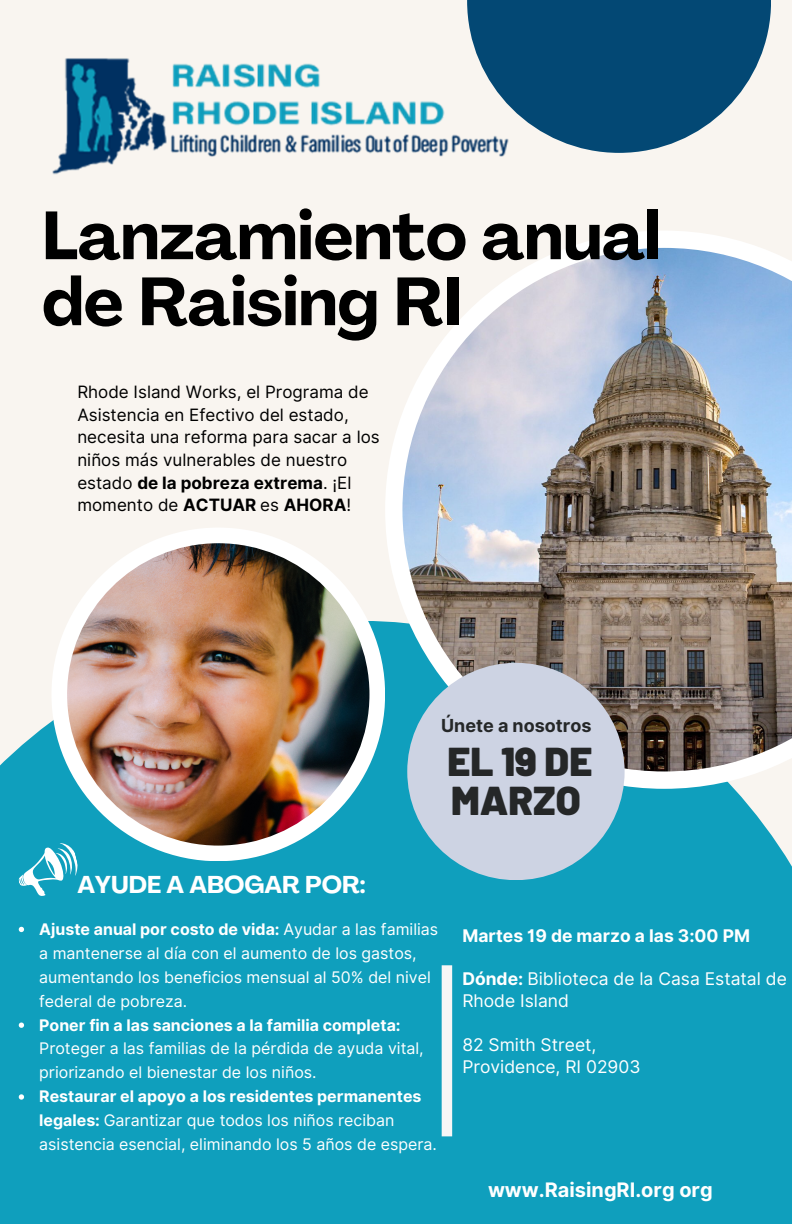
<style>
.page{position:relative;width:792px;height:1224px;background:#f9f5f0}
.page>*{position:absolute;margin:0;border:0;box-sizing:border-box;transform-origin:0 0}
.t1{font:700 67px/66px "Agrandir";color:#000}
.t2{font:900 40.2px/40px "Barlow";color:#252728}
.t3{font:700 24px "Agrandir";color:#fff}
.t4{font:700 20px "Inter";color:#fff}
.t5{font:700 18px "Inter";color:#252728}
.t6{font:17.4px/21.8px "Inter";color:#fff}
.t7{font:700 17.4px "Inter";color:#fff}
.t8{font:17px/22.6px "Inter";color:#000}
.t9{font:16px/24px "Inter";color:#fff}
.s1{font-weight:700}
</style>
<div class="page">
<div style="left:0;top:621px;width:792px;height:603px;background:#0f9fbd"></div>
<svg style="left:385px;top:231px;width:407px;height:558px"></svg>
<div style="left:51px;top:528px;width:334px;height:333px;background:#fff;border-radius:50%"></div>
<img style="left:402px;top:248px;width:390px;height:523px">
<img style="left:67px;top:543px;width:302px;height:303px;border-radius:50%">
<svg style="left:467px;top:0;width:304px;height:153px;fill:#034874"></svg>
<div style="left:407px;top:663px;width:218px;height:217px;background:#cdd3e3;border-radius:50%"></div>
<img style="left:52px;top:47px;width:458px;height:128px">
<svg style="left:19px;top:927px;width:5px;height:5px"></svg>
<svg style="left:19px;top:1023px;width:5px;height:5px"></svg>
<svg style="left:19px;top:1094px;width:5px;height:6px"></svg>
<div style="left:442px;top:965px;width:10px;height:171px;background:#f6f6f6"></div>
<svg style="left:18px;top:843px;width:60px;height:53px"></svg>
<h2 class="t1" style="left:42px;top:209px;width:620px">Lanzamiento anual de Raising RI</h2>
<p class="t8" style="left:77px;top:381px;width:304px">Rhode Island Works, el Programa de Asistencia en Efectivo del estado, necesita una reforma para sacar a los niños más vulnerables de nuestro estado <span class="s1">de la pobreza extrema</span>. ¡El momento de <span class="s1">ACTUAR</span> es <span class="s1">AHORA</span>!</p>
<p class="t3" style="left:77px;top:875px;width:290px">AYUDE A ABOGAR POR:</p>
<p class="t5" style="left:441px;top:715px;width:152px">Únete a nosotros</p>
<p class="t2" style="left:447px;top:739px;width:146px">EL 19 DE<br>MARZO</p>
<h5 class="t9" style="left:39px;top:917px;width:401px"><span class="s1">Ajuste anual por costo de vida:</span> Ayudar a las familias a mantenerse al día con el aumento de los gastos, aumentando los beneficios mensual al 50% del nivel federal de pobreza.</h5>
<h6 class="t9" style="left:39px;top:1013px;width:386px"><span class="s1">Poner fin a las sanciones a la familia completa:<br></span>Proteger a las familias de la pérdida de ayuda vital, priorizando el bienestar de los niños.</h6>
<p class="t9" style="left:39px;top:1084px;width:399px"><span class="s1">Restaurar el apoyo a los residentes permanentes legales:</span> Garantizar que todos los niños reciban asistencia esencial, eliminando los 5 años de espera.</p>
<h5 class="t7" style="left:462px;top:925px;width:289px">Martes 19 de marzo a las 3:00 PM</h5>
<h6 class="t6" style="left:462px;top:968px;width:326px"><span class="s1">Dónde:</span> Biblioteca de la Casa Estatal de<br>Rhode Island</h6>
<h6 class="t6" style="left:462px;top:1034px;width:180px">82 Smith Street,<br>Providence, RI 02903</h6>
<h3 class="t4" style="left:488px;top:1178px;width:226px">www.RaisingRI.org org</h3>
</div>
